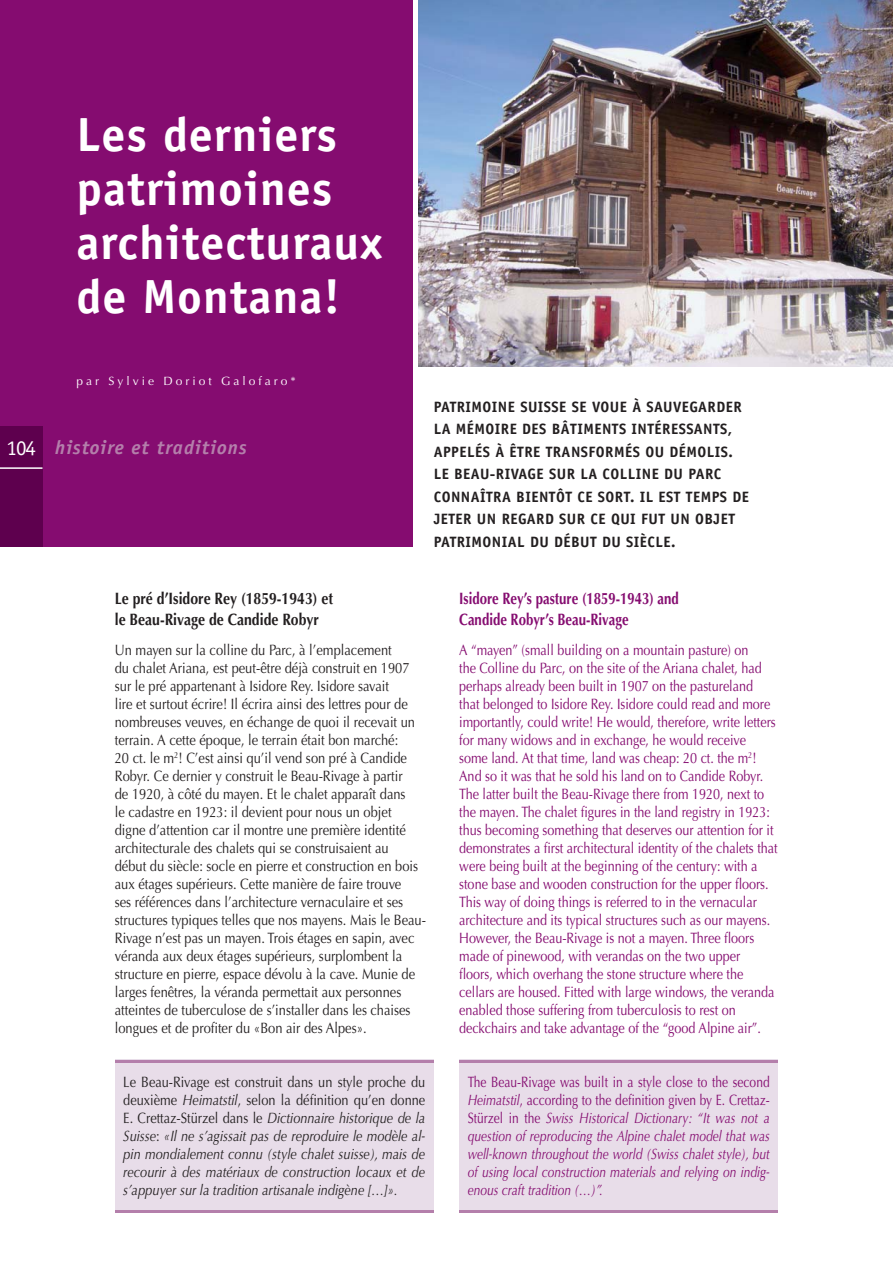
<style>
.page{position:relative;width:893px;height:1263px;background:#fff}
.page>*{position:absolute;margin:0;border:0;box-sizing:border-box;transform-origin:0 0}
.t1{font:700 48px/54px "Officina Sans";letter-spacing:.02em;color:#fff}
.t2{font:italic 700 19.5px "Officina Sans";letter-spacing:.05em;color:#b47fab}
.t3{font:700 16.5px/21px "Optima";color:#850c70;scale:.8 1}
.t4{font:700 16.5px/21px "Optima";color:#231f20;scale:.85 1}
.t5{font:15px/18px "Optima";color:#850c70;scale:.84 1}
.t6{font:15px/18px "Optima";color:#231f20;scale:.86 1}
.t7{font:italic 15px/18px "Optima";color:#231f20;text-align:justify;scale:.85 1}
.t8{font:italic 15px/18px "Optima";color:#850c70;text-align:justify;scale:.8 1}
.t9{font:700 15px/22.5px "Officina Sans";letter-spacing:.03em;color:#231f20}
.t10{font:12px "Optima";letter-spacing:.25em;color:#fff}
.s1{font-weight:400;font-style:normal;font-size:21px;color:#fff}
.s2{font-style:normal}
</style>
<div class="page">
<img style="left:418px;top:0;width:475px;height:367px">
<div style="left:0;top:0;width:412px;height:547px;background:#850c70"></div>
<div style="left:0;top:427px;width:43px;height:120px;background:#5e004e"></div>
<hr style="left:0;top:467px;width:43px;height:2px;background:#fff">
<div style="left:115px;top:1060px;width:319px;height:153px;background:#e8dde9"></div>
<hr style="left:115px;top:1060px;width:319px;height:2px;background:#b47fab">
<hr style="left:115px;top:1211px;width:319px;height:2px;background:#b47fab">
<div style="left:459px;top:1060px;width:319px;height:153px;background:#e8dde9"></div>
<hr style="left:459px;top:1060px;width:319px;height:2px;background:#b47fab">
<hr style="left:459px;top:1211px;width:319px;height:2px;background:#b47fab">
<h1 class="t1" style="left:77px;top:112px;width:307px">Les derniers patrimoines architecturaux de Montana!</h1>
<p class="t10" style="left:77px;top:376px;width:221px">par Sylvie Doriot Galofaro*</p>
<h2 class="t2" style="left:7px;top:440px;width:242px"><span class="s1">104</span> histoire et traditions</h2>
<p class="t9" style="left:434px;top:397px;width:317px">PATRIMOINE SUISSE SE VOUE À SAUVEGARDER LA MÉMOIRE DES BÂTIMENTS INTÉRESSANTS, APPELÉS À ÊTRE TRANSFORMÉS OU DÉMOLIS.<br>LE BEAU-RIVAGE SUR LA COLLINE DU PARC CONNAÎTRA BIENTÔT CE SORT. IL EST TEMPS DE JETER UN REGARD SUR CE QUI FUT UN OBJET PATRIMONIAL DU DÉBUT DU SIÈCLE.</p>
<p class="t4" style="left:115px;top:589px;width:258px">Le pré d’Isidore Rey (1859-1943) et le Beau-Rivage de Candide Robyr</p>
<p class="t6" style="left:115px;top:642px;width:363px">Un mayen sur la colline du Parc, à l’emplacement<br>du chalet Ariana, est peut-être déjà construit en 1907 sur le pré appartenant à Isidore Rey. Isidore savait<br>lire et surtout écrire! Il écrira ainsi des lettres pour de nombreuses veuves, en échange de quoi il recevait un terrain. A cette époque, le terrain était bon marché:<br>20 ct. le m<sup>2</sup>! C’est ainsi qu’il vend son pré à Candide Robyr. Ce dernier y construit le Beau-Rivage à partir<br>de 1920, à côté du mayen. Et le chalet apparaît dans<br>le cadastre en 1923: il devient pour nous un objet digne d’attention car il montre une première identité architecturale des chalets qui se construisaient au<br>début du siècle: socle en pierre et construction en bois aux étages supérieurs. Cette manière de faire trouve<br>ses références dans l’architecture vernaculaire et ses structures typiques telles que nos mayens. Mais le Beau-Rivage n’est pas un mayen. Trois étages en sapin, avec véranda aux deux étages supérieurs, surplombent la structure en pierre, espace dévolu à la cave. Munie de larges fenêtres, la véranda permettait aux personnes atteintes de tuberculose de s’installer dans les chaises longues et de profiter du «Bon air des Alpes».</p>
<p class="t3" style="left:459px;top:589px;width:276px">Isidore Rey’s pasture (1859-1943) and<br>Candide Robyr’s Beau-Rivage</p>
<p class="t5" style="left:459px;top:642px;width:381px">A “mayen” (small building on a mountain pasture) on<br>the Colline du Parc, on the site of the Ariana chalet, had perhaps already been built in 1907 on the pastureland<br>that belonged to Isidore Rey. Isidore could read and more importantly, could write! He would, therefore, write letters for many widows and in exchange, he would receive some land. At that time, land was cheap: 20 ct. the m<sup>2</sup>!<br>And so it was that he sold his land on to Candide Robyr.<br>The latter built the Beau-Rivage there from 1920, next to the mayen. The chalet figures in the land registry in 1923: thus becoming something that deserves our attention for it demonstrates a first architectural identity of the chalets that were being built at the beginning of the century: with a stone base and wooden construction for the upper floors.<br>This way of doing things is referred to in the vernacular architecture and its typical structures such as our mayens.<br>However, the Beau-Rivage is not a mayen. Three floors made of pinewood, with verandas on the two upper<br>floors, which overhang the stone structure where the cellars are housed. Fitted with large windows, the veranda enabled those suffering from tuberculosis to rest on deckchairs and take advantage of the “good Alpine air”.</p>
<p class="t7" style="left:123px;top:1074px;width:357px"><span class="s2">Le Beau-Rivage est construit dans un style proche du deuxième</span> Heimatstil<span class="s2">, selon la définition qu’en donne E. Crettaz-Stürzel dans le</span> Dictionnaire historique de la Suisse<span class="s2">:</span> «Il ne s’agissait pas de reproduire le modèle al&shy;pin mondialement connu (style chalet suisse), mais de recourir à des matériaux de construction locaux et de s’appuyer sur la tradition artisanale indigène […]».</p>
<p class="t8" style="left:468px;top:1074px;width:379px"><span class="s2">The Beau-Rivage was built in a style close to the second </span>Heimatstil<span class="s2">, according to the definition given by E. Crettaz-Stürzel in the</span> Swiss Historical Dictionary: “It was not a question of reproducing the Alpine chalet model that was well-known throughout the world (Swiss chalet style), but of using local construction materials and relying on indig&shy;enous craft tradition (…)”.</p>
</div>
